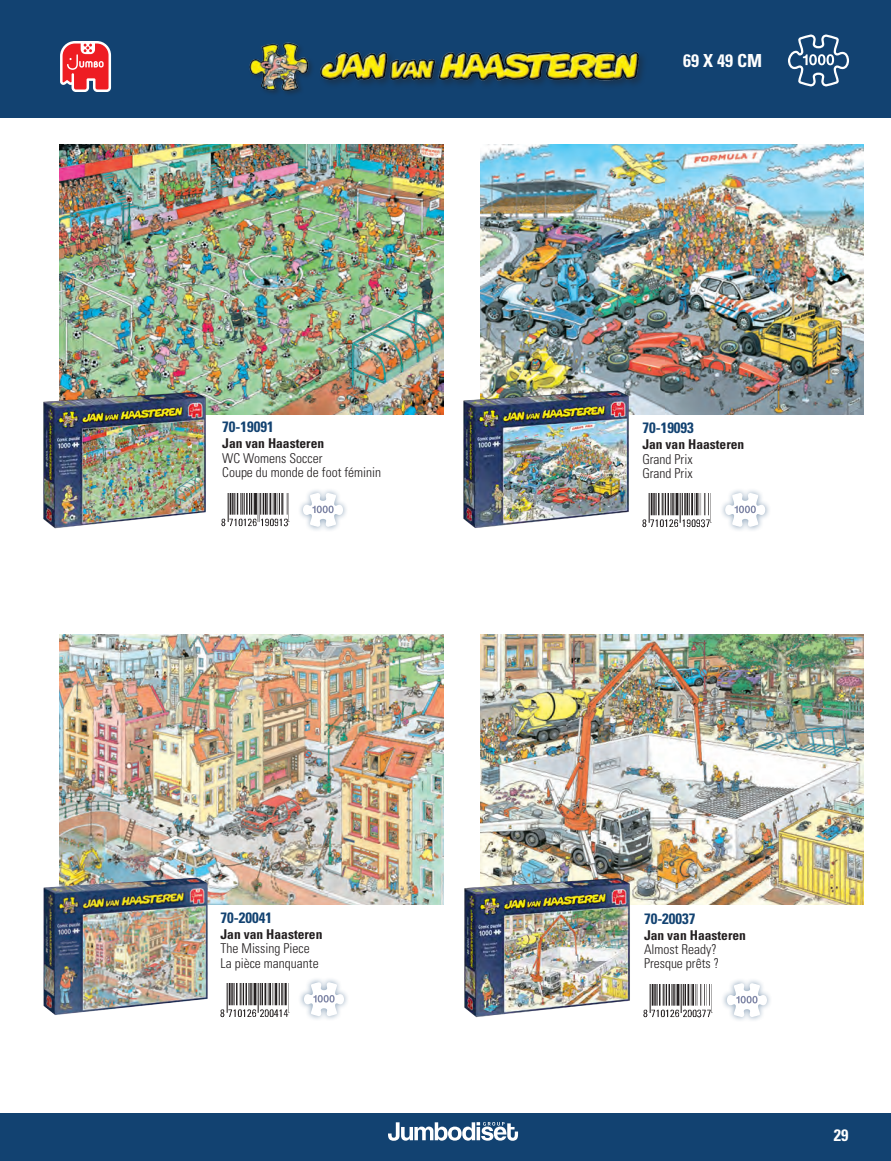
<style>
.page{position:relative;width:891px;height:1161px;background:#124271}
.page>*{position:absolute;margin:0;border:0;box-sizing:border-box;transform-origin:0 0}
.Entete_-_format___titre_2016{font:700 condensed 18px "Univers LT Std";color:#fff}
.t1{font:700 condensed 16.5px "Univers LT Std";color:#fff}
.Item_-_no_2016{font:700 condensed 15px "Univers LT Std";color:#124271}
.Item_-_description_2016{font:300 condensed 13.5px/14.2px "Univers LT Std";color:#231f20}
.Item_-_no_2016-2{font:700 condensed 13.5px "Univers LT Std";color:#231f20}
.Item_-_nom_2016{font:700 condensed 13.5px "Univers LT Std";color:#231f20}
</style>
<div class="page">
<div style="left:0;top:118px;width:891px;height:995px;background:#fff"></div>
<svg style="left:388px;top:1122px;width:130px;height:19px"></svg>
<img style="left:249px;top:42px;width:63px;height:52px">
<div style="left:319px;top:50px;width:329px;height:39px;background:#12406c"></div>
<img style="left:320px;top:51px;width:322px;height:31px">
<svg style="left:788px;top:34px;width:62px;height:53px"></svg>
<svg style="left:60px;top:41px;width:51px;height:51px;background:#de626a"></svg>
<img style="left:481px;top:635px;width:383px;height:270px">
<img style="left:481px;top:145px;width:383px;height:270px">
<img style="left:463px;top:381px;width:169px;height:147px">
<img style="left:642px;top:494px;width:69px;height:34px">
<img style="left:643px;top:984px;width:69px;height:34px">
<div style="left:719px;top:487px;width:52px;height:46px;background:#124271;opacity:.5"></div>
<svg style="left:725px;top:493px;width:40px;height:34px"></svg>
<div style="left:721px;top:978px;width:52px;height:45px;background:#124271;opacity:.5"></div>
<svg style="left:727px;top:983px;width:40px;height:34px"></svg>
<img style="left:464px;top:865px;width:170px;height:153px">
<div style="left:297px;top:487px;width:52px;height:46px;background:#124271;opacity:.5"></div>
<svg style="left:303px;top:493px;width:40px;height:34px"></svg>
<img style="left:60px;top:144px;width:383px;height:270px">
<img style="left:221px;top:493px;width:69px;height:34px">
<img style="left:43px;top:379px;width:167px;height:150px">
<img style="left:60px;top:635px;width:383px;height:270px">
<img style="left:43px;top:863px;width:169px;height:152px">
<img style="left:221px;top:984px;width:69px;height:34px">
<div style="left:298px;top:977px;width:52px;height:45px;background:#124271;opacity:.5"></div>
<svg style="left:304px;top:982px;width:40px;height:34px"></svg>
<p class="Item_-_no_2016" style="left:222px;top:418px;width:53px">70-19091</p>
<p class="Item_-_no_2016-2" style="left:222px;top:435px;width:103px">Jan van Haasteren</p>
<p class="Item_-_description_2016" style="left:222px;top:451px;width:102px">WC Womens Soccer</p>
<p class="Item_-_description_2016" style="left:222px;top:465px;width:160px">Coupe du monde de foot féminin</p>
<p class="Item_-_no_2016" style="left:221px;top:908px;width:53px">70-20041</p>
<p class="Item_-_no_2016-2" style="left:221px;top:926px;width:103px">Jan van Haasteren</p>
<p class="Item_-_description_2016" style="left:221px;top:941px;width:100px">The Missing Piece<br>La pièce manquante</p>
<p class="Entete_-_format___titre_2016" style="left:683px;top:50px;width:80px">69 X 49 CM</p>
<p class="Item_-_no_2016" style="left:642px;top:419px;width:53px">70-19093</p>
<p class="Item_-_nom_2016" style="left:642px;top:436px;width:103px">Jan van Haasteren</p>
<p class="Item_-_description_2016" style="left:642px;top:452px;width:52px">Grand Prix</p>
<p class="Item_-_description_2016" style="left:642px;top:466px;width:52px">Grand Prix</p>
<p class="Item_-_no_2016" style="left:644px;top:909px;width:53px">70-20037</p>
<p class="Item_-_no_2016-2" style="left:644px;top:927px;width:103px">Jan van Haasteren</p>
<p class="Item_-_description_2016" style="left:644px;top:942px;width:74px">Almost Ready?</p>
<p class="Item_-_description_2016" style="left:644px;top:956px;width:76px">Presque prêts ?</p>
<p class="t1" style="left:834px;top:1125px;width:16px">29</p>
</div>
